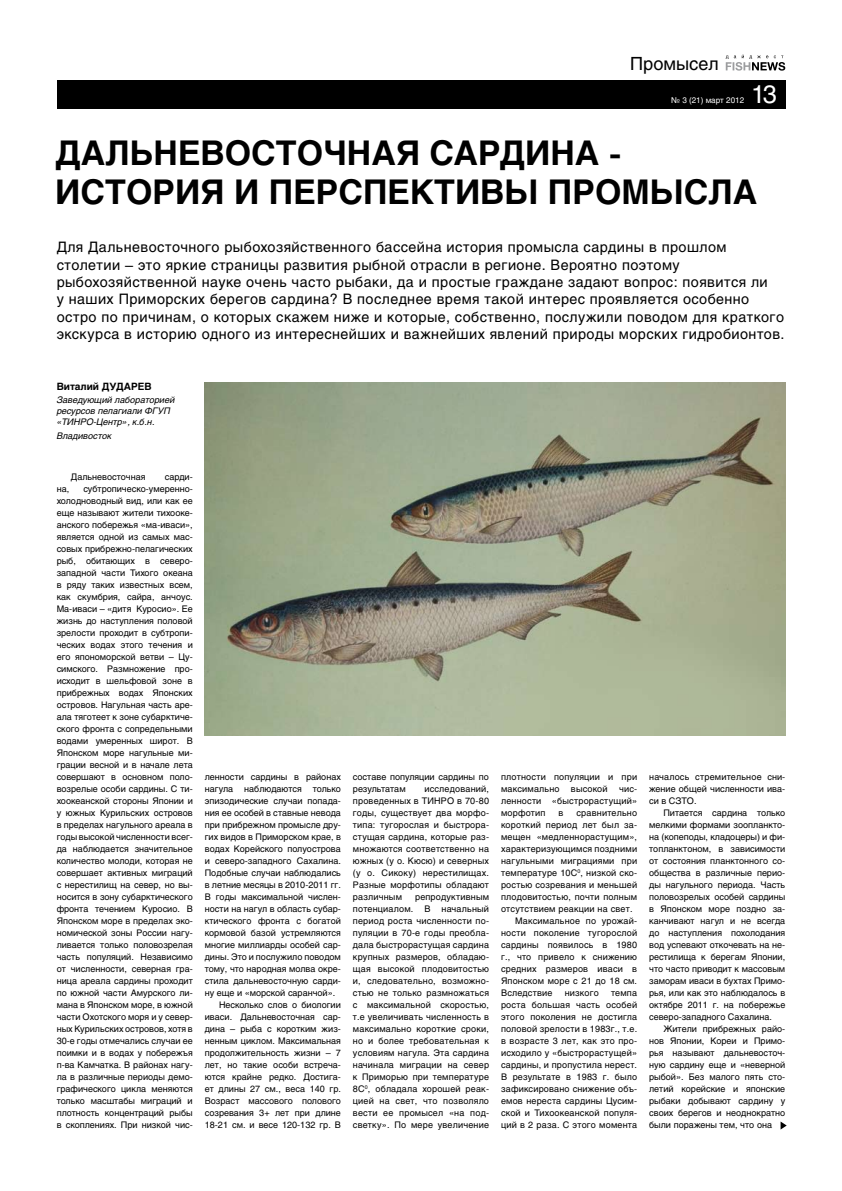
<style>
.page{position:relative;width:842px;height:1191px;background:#fff}
.page>*{position:absolute;margin:0;border:0;box-sizing:border-box;transform-origin:0 0}
.t1{font:700 33.7px/38.7px "Helios";color:#000}
.t2{font:25px "Helios";color:#fff}
.t3{font:18px "Helios";color:#000}
.t4{font:14.3px/17.3px "Helios";letter-spacing:.03em;color:#000}
.t5{font:700 10px "Helios";color:#000}
.t6{font:9px/12px "Helios";color:#000;text-align:justify}
.t7{font:9px/12px "Helios";letter-spacing:.02em;color:#000}
.t8{font:italic 9px/11px "Helios";color:#000}
.t9{font:8px "Helios";color:#fff}
</style>
<div class="page">
<div style="left:57px;top:80px;width:728px;height:28px;background:#000"></div>
<svg style="left:726px;top:55px;width:59px;height:16px"></svg>
<img style="left:205px;top:382px;width:580px;height:353px">
<svg style="left:780px;top:1121px;width:7px;height:8px"></svg>
<h3 class="t3" style="left:630px;top:53px;width:90px">Промысел</h3>
<p class="t9" style="left:671px;top:95px;width:75px">№ 3 (21) март 2012</p>
<h2 class="t2" style="left:751px;top:79px;width:27px">13</h2>
<h1 class="t1" style="left:55px;top:134px;width:704px">Дальневосточная сардина - история и перспективы промысла</h1>
<p class="t4" style="left:57px;top:238px;width:729px">Для Дальневосточного рыбохозяйственного бассейна история промысла сардины в прошлом столетии – это яркие страницы развития рыбной отрасли в регионе. Вероятно поэтому рыбохозяйственной науке очень часто рыбаки, да и простые граждане задают вопрос: появится ли<br>у наших Приморских берегов сардина? В последнее время такой интерес проявляется особенно остро по причинам, о которых скажем ниже и которые, собственно, послужили поводом для краткого экскурса в историю одного из интереснейших и важнейших явлений природы морских гидробионтов.</p>
<p class="t5" style="left:57px;top:380px;width:54px">Виталий ДУДАРЕВ</p>
<p class="t8" style="left:57px;top:395px;width:120px">Заведующий лабораторией ресурсов пелагиали ФГУП «ТИНРО-Центр», к.б.н.</p>
<p class="t8" style="left:57px;top:430px;width:57px">Владивосток</p>
<p class="t6" style="left:71px;top:471px;width:76px">Дальневосточная</p>
<p class="t6" style="left:165px;top:471px;width:30px">сарди-</p>
<p class="t6" style="left:57px;top:483px;width:14px">на,</p>
<p class="t6" style="left:57px;top:483px;width:138px;text-indent:27px">субтропическо-умеренно&shy;холодноводный вид, или как ее еще называют жители тихооке&shy;анского побережья «ма-иваси», является одной из самых мас&shy;совых прибрежно-пелагических рыб, обитающих в северо&shy;западной части Тихого океана в ряду таких известных всем, как скумбрия, сайра, анчоус.<br>Ма-иваси – «дитя Куросио». Ее жизнь до наступления половой зрелости проходит в субтропи&shy;ческих водах этого течения и его япономорской ветви – Цу&shy;симского. Размножение про&shy;исходит в шельфовой зоне в прибрежных водах Японских островов. Нагульная часть аре&shy;ала тяготеет к зоне субарктиче&shy;ского фронта с сопредельными водами умеренных широт. В Японском море нагульные ми&shy;грации весной и в начале лета совершают в основном поло&shy;возрелые особи сардины. С ти&shy;хоокеанской стороны Японии и у южных Курильских островов в пределах нагульного ареала в годы высокой численности всег&shy;да наблюдается значительное количество молоди, которая не совершает активных миграций с нерестилищ на север, но вы&shy;носится в зону субарктического фронта течением Куросио. В Японском море в пределах эко&shy;номической зоны России нагу&shy;ливается только половозрелая часть популяций. Независимо от численности, северная гра&shy;ница ареала сардины проходит по южной части Амурского ли&shy;мана в Японском море, в южной части Охотского моря и у север&shy;ных Курильских островов, хотя в 30-е годы отмечались случаи ее поимки и в водах у побережъя п-ва Камчатка. В районах нагу&shy;ла в различные периоды демо&shy;графического цикла меняются только масштабы миграций и плотность концентраций рыбы в скоплениях. При низкой чис-</p>
<p class="t6" style="left:205px;top:771px;width:138px">ленности сардины в районах</p>
<p class="t6" style="left:205px;top:783px;width:138px">нагула наблюдаются только</p>
<p class="t6" style="left:205px;top:795px;width:138px">эпизодические случаи попада-</p>
<p class="t6" style="left:205px;top:807px;width:138px">ния ее особей в ставные невода</p>
<p class="t6" style="left:205px;top:819px;width:138px">при прибрежном промысле дру-</p>
<p class="t6" style="left:205px;top:831px;width:138px">гих видов в Приморском крае, в</p>
<p class="t6" style="left:205px;top:843px;width:138px">водах Корейского полуострова</p>
<p class="t6" style="left:205px;top:855px;width:138px">и северо-западного Сахалина.</p>
<p class="t6" style="left:205px;top:867px;width:138px">Подобные случаи наблюдались</p>
<p class="t6" style="left:205px;top:879px;width:138px">в летние месяцы в 2010-2011 гг.</p>
<p class="t6" style="left:205px;top:891px;width:138px">В годы максимальной числен-</p>
<p class="t6" style="left:205px;top:903px;width:138px">ности на нагул в область субар-</p>
<p class="t6" style="left:205px;top:915px;width:138px">ктического фронта c богатой</p>
<p class="t6" style="left:205px;top:927px;width:138px">кормовой базой устремляются</p>
<p class="t6" style="left:205px;top:939px;width:138px">многие миллиарды особей сар-</p>
<p class="t6" style="left:205px;top:951px;width:138px">дины. Это и послужило поводом</p>
<p class="t6" style="left:205px;top:963px;width:138px">тому, что народная молва окре-</p>
<p class="t6" style="left:205px;top:975px;width:138px">стила дальневосточную сарди-</p>
<p class="t6" style="left:205px;top:987px;width:132px">ну еще и «морской саранчой».</p>
<p class="t6" style="left:219px;top:999px;width:123px">Несколько слов о биологии</p>
<p class="t6" style="left:205px;top:1010px;width:138px">иваси. Дальневосточная сар-</p>
<p class="t6" style="left:205px;top:1022px;width:138px">дина – рыба с коротким жиз-</p>
<p class="t6" style="left:205px;top:1034px;width:138px">ненным циклом. Максимальная</p>
<p class="t6" style="left:205px;top:1046px;width:138px">продолжительность жизни – 7</p>
<p class="t6" style="left:205px;top:1058px;width:138px">лет, но такие особи встреча-</p>
<p class="t6" style="left:205px;top:1070px;width:138px">ются крайне редко. Достига-</p>
<p class="t6" style="left:205px;top:1082px;width:138px">ет длины 27 см., веса 140 гр.</p>
<p class="t6" style="left:205px;top:1094px;width:138px">Возраст массового полового</p>
<p class="t6" style="left:205px;top:1106px;width:138px">созревания 3+ лет при длине</p>
<p class="t6" style="left:205px;top:1118px;width:138px">18-21 см. и весе 120-132 гр. В</p>
<p class="t6" style="left:353px;top:770px;width:138px">составе популяции сардины по результатам</p>
<p class="t6" style="left:353px;top:782px;width:138px;text-indent:71px">исследований, проведенных в ТИНРО в 70-80 годы, существует два морфо&shy;типа: тугорослая и быстрора&shy;стущая сардина, которые раз&shy;множаются соответственно на южных (у о. Кюсю) и северных (у о. Сикоку) нерестилищах.<br>Разные морфотипы обладают различным</p>
<p class="t6" style="left:353px;top:890px;width:138px;text-indent:62px">репродуктивным потенциалом. В начальный период роста численности по&shy;пуляции в 70-е годы преобла&shy;дала быстрорастущая сардина крупных размеров, обладаю&shy;щая высокой плодовитостью и, следовательно, возможно&shy;стью не только размножаться c максимальной скоростью, т.е увеличивать численность в максимально короткие сроки, но и более требовательная к условиям нагула. Эта сардина начинала миграции на север к Приморью при температуре 8С<sup>0</sup>, обладала хорошей реак&shy;цией на свет, что позволяло вести ее промысел «на под&shy;светку». По мере увеличение</p>
<p class="t7" style="left:501px;top:771px;width:138px">плотности популяции и при максимально</p>
<p class="t7" style="left:571px;top:783px;width:38px">высокой</p>
<p class="t6" style="left:501px;top:783px;width:138px;text-indent:118px">чис&shy;ленности «быстрорастущий» морфотип</p>
<p class="t6" style="left:559px;top:807px;width:6px">в</p>
<p class="t7" style="left:576px;top:807px;width:62px">сравнительно</p>
<p class="t7" style="left:501px;top:819px;width:138px">короткий период лет был за-</p>
<p class="t7" style="left:501px;top:831px;width:138px">мещен «медленнорастущим»,</p>
<p class="t7" style="left:501px;top:843px;width:138px">характеризующимся поздними</p>
<p class="t7" style="left:501px;top:855px;width:138px">нагульными миграциями при</p>
<p class="t7" style="left:501px;top:867px;width:138px">температуре 10С<sup>0</sup>, низкой ско-</p>
<p class="t7" style="left:501px;top:879px;width:138px">ростью созревания и меньшей</p>
<p class="t7" style="left:501px;top:891px;width:138px">плодовитостью, почти полным</p>
<p class="t7" style="left:501px;top:903px;width:133px">отсутствием реакции на свет.</p>
<p class="t7" style="left:515px;top:915px;width:123px">Максимальное по урожай-</p>
<p class="t7" style="left:501px;top:927px;width:138px">ности поколение тугорослой</p>
<p class="t7" style="left:501px;top:939px;width:138px">сардины появилось в 1980</p>
<p class="t7" style="left:501px;top:951px;width:138px">г., что привело к снижению</p>
<p class="t7" style="left:501px;top:963px;width:138px">средних размеров иваси в</p>
<p class="t7" style="left:501px;top:975px;width:138px">Японском море с 21 до 18 см.</p>
<p class="t7" style="left:501px;top:987px;width:53px">Вследствие</p>
<p class="t7" style="left:565px;top:987px;width:36px">низкого</p>
<p class="t6" style="left:501px;top:987px;width:138px;text-indent:110px">темпа роста большая часть особей этого поколения не достигла половой зрелости в 1983г., т.е. в возрасте 3 лет, как это про&shy;исходило у «быстрорастущей» сардины, и пропустила нерест.<br>В результате в 1983 г. было зафиксировано снижение объ&shy;емов нереста сардины Цусим&shy;ской и Тихоокеанской популя&shy;ций в 2 раза. С этого момента</p>
<p class="t6" style="left:649px;top:771px;width:138px">началось стремительное сни&shy;жение общей численности ива&shy;си в СЗТО.</p>
<p class="t6" style="left:649px;top:807px;width:138px;text-indent:14px">Питается сардина только мелкими формами зоопланкто&shy;на (копеподы, кладоцеры) и фи&shy;топланктоном, в зависимости от состояния планктонного со&shy;общества в различные перио&shy;ды нагульного периода. Часть половозрелых особей сардины в Японском море поздно за&shy;канчивают нагул и не всегда до наступления похолодания вод успевают откочевать на не&shy;рестилища к берегам Японии, что часто приводит к массовым заморам иваси в бухтах Примо&shy;рья, или как это наблюдалось в октябре 2011 г. на побережье северо-западного Сахалина.</p>
<p class="t6" style="left:649px;top:1023px;width:138px;text-indent:14px">Жители прибрежных райо&shy;нов Японии, Кореи и Примо&shy;рья называют дальневосточ&shy;ную сардину еще и «неверной рыбой». Без малого пять сто&shy;летий корейские и японские рыбаки добывают сардину у своих берегов и неоднократно были поражены тем, что она</p>
</div>
